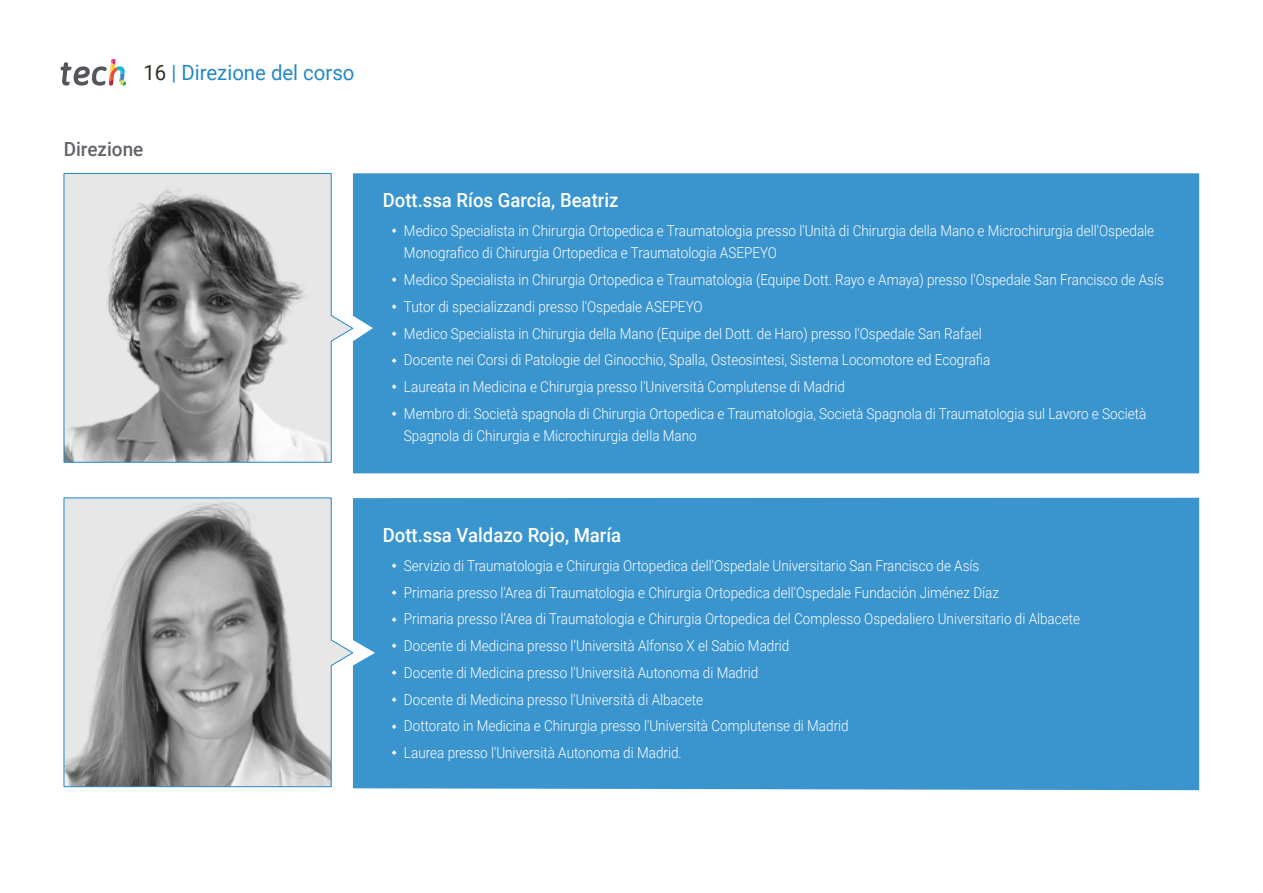
<style>
.page{position:relative;width:1263px;height:893px;background:#fff}
.page>*{position:absolute;margin:0;border:0;box-sizing:border-box;transform-origin:0 0}
.t1{font:21px "Roboto";color:#2488c9}
.t2{font:500 19.5px "Roboto";color:#fff;scale:.95 1}
.t3{font:500 19.5px "Roboto";color:#61646a}
.t4{font:300 15px/26.7px "Roboto";color:#fff;scale:.9 1}
.s1{color:#312e20}
</style>
<div class="page">
<div style="left:353px;top:173px;width:846px;height:300px;background:#3a94ce"></div>
<div style="left:353px;top:498px;width:846px;height:292px;background:#3a94ce"></div>
<svg style="left:64px;top:173px;width:289px;height:290px;background:#b4b5b6"></svg>
<svg style="left:64px;top:497px;width:289px;height:290px;background:#b0b1b2"></svg>
<svg style="left:61px;top:59px;width:65px;height:27px"></svg>
<svg style="left:392px;top:228px;width:5px;height:5px"></svg>
<svg style="left:392px;top:277px;width:5px;height:5px"></svg>
<svg style="left:392px;top:304px;width:5px;height:5px"></svg>
<svg style="left:392px;top:331px;width:5px;height:5px"></svg>
<svg style="left:392px;top:358px;width:5px;height:5px"></svg>
<svg style="left:392px;top:384px;width:5px;height:5px"></svg>
<svg style="left:392px;top:411px;width:5px;height:5px"></svg>
<svg style="left:392px;top:563px;width:5px;height:5px"></svg>
<svg style="left:392px;top:590px;width:5px;height:5px"></svg>
<svg style="left:392px;top:617px;width:5px;height:5px"></svg>
<svg style="left:392px;top:643px;width:5px;height:5px"></svg>
<svg style="left:392px;top:670px;width:5px;height:5px"></svg>
<svg style="left:392px;top:697px;width:5px;height:5px"></svg>
<svg style="left:392px;top:724px;width:5px;height:5px"></svg>
<svg style="left:392px;top:750px;width:5px;height:5px"></svg>
<h1 class="t1" style="left:144px;top:57px;width:213px"><span class="s1">16</span> | Direzione del corso</h1>
<h2 class="t3" style="left:64px;top:136px;width:81px">Direzione</h2>
<h2 class="t2" style="left:383px;top:186px;width:250px">Dott.ssa Ríos García, Beatriz</h2>
<p class="t4" style="left:404px;top:219px;width:835px;line-height:22.5px">Medico Specialista in Chirurgia Ortopedica e Traumatologia presso l'Unità di Chirurgia della Mano e Microchirurgia dell'Ospedale<br>Monografico di Chirurgia Ortopedica e Traumatologia ASEPEYO</p>
<p class="t4" style="left:404px;top:266px;width:846px">Medico Specialista in Chirurgia Ortopedica e Traumatologia (Equipe Dott. Rayo e Amaya) presso l'Ospedale San Francisco de Asís Tutor di specializzandi presso l'Ospedale ASEPEYO<br>Medico Specialista in Chirurgia della Mano (Equipe del Dott. de Haro) presso l'Ospedale San Rafael<br>Docente nei Corsi di Patologie del Ginocchio, Spalla, Osteosintesi, Sistema Locomotore ed Ecografia<br>Laureata in Medicina e Chirurgia presso l'Università Complutense di Madrid<br>Membro di: Società spagnola di Chirurgia Ortopedica e Traumatologia, Società Spagnola di Traumatologia sul Lavoro e Società</p>
<p class="t4" style="left:404px;top:422px;width:327px">Spagnola di Chirurgia e Microchirurgia della Mano</p>
<h2 class="t2" style="left:383px;top:522px;width:253px">Dott.ssa Valdazo Rojo, María</h2>
<p class="t4" style="left:404px;top:552px;width:753px">Servizio di Traumatologia e Chirurgia Ortopedica dell'Ospedale Universitario San Francisco de Asís<br>Primaria presso l’Area di Traumatologia e Chirurgia Ortopedica dell'Ospedale Fundación Jiménez Díaz<br>Primaria presso l’Area di Traumatologia e Chirurgia Ortopedica del Complesso Ospedaliero Universitario di Albacete Docente di Medicina presso l’Università Alfonso X el Sabio Madrid<br>Docente di Medicina presso l'Università Autonoma di Madrid<br>Docente di Medicina presso l'Università di Albacete<br>Dottorato in Medicina e Chirurgia presso l'Università Complutense di Madrid<br>Laurea presso l'Università Autonoma di Madrid.</p>
</div>
